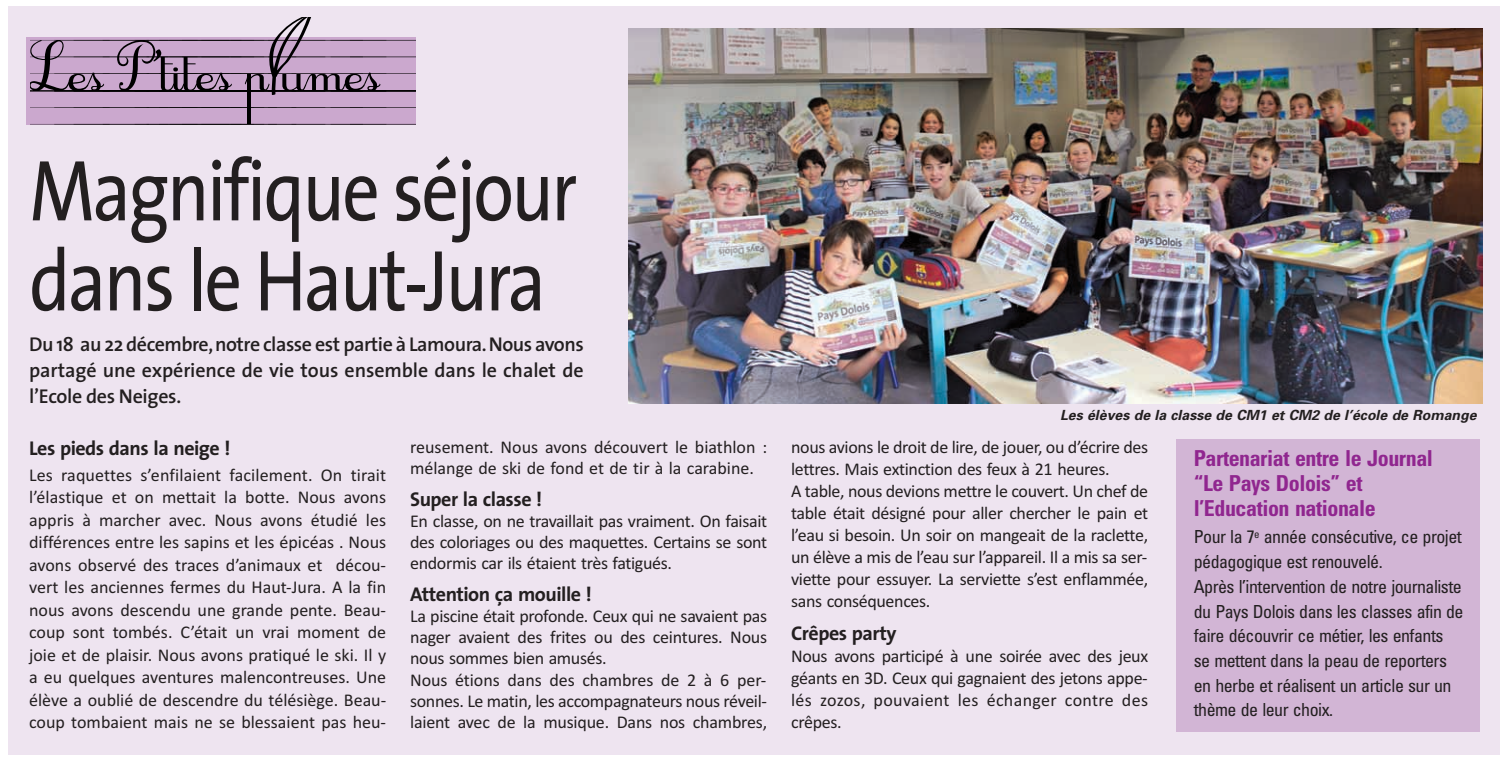
<style>
.page{position:relative;width:1509px;height:764px;background:#fff}
.page>*{position:absolute;margin:0;border:0;box-sizing:border-box;transform-origin:0 0}
.t1{font:87.2px/90px "The Sans";letter-spacing:-.035em;color:#231f20;scale:.85 1}
.t2{font:700 condensed 22px/24.8px "Univers";letter-spacing:-.02em;color:#90268f}
.t3{font:600 20px/26px "The Sans";letter-spacing:-.005em;color:#231f20;text-align:justify}
.t4{font:700 20px "The Sans";letter-spacing:-.025em;color:#231f20}
.t5{font:18px/22.4px "Calibri";letter-spacing:-.02em;color:#231f20;text-align:justify}
.t6{font:condensed 18px/24.6px "Univers";letter-spacing:-.03em;color:#231f20}
.t7{font:18px/21.2px "Calibri";color:#231f20}
.t8{font:italic 700 14px "Univers";color:#231f20}
</style>
<div class="page">
<div style="left:8px;top:6px;width:1491px;height:748px;background:#eee4f0"></div>
<div style="left:26px;top:37px;width:389px;height:88px;background:#cba8ce"></div>
<svg style="left:30px;top:17px;width:385px;height:107px"></svg>
<div style="left:1176px;top:439px;width:304px;height:292px;background:#d2b5d5"></div>
<img style="left:628px;top:29px;width:854px;height:374px">
<h1 class="t1" style="left:29px;top:143px;width:646px">Magnifique séjour dans le Haut-Jura</h1>
<p class="t3" style="left:29px;top:330px;width:556px">Du 18 au 22 décembre, notre classe est partie à Lamoura. Nous avons partagé une expérience de vie tous ensemble dans le chalet de l’Ecole des Neiges.</p>
<p class="t4" style="left:29px;top:431px;width:203px">Les pieds dans la neige !</p>
<p class="t5" style="left:29px;top:463px;width:358px">Les raquettes s’enfilaient facilement. On tirait l’élastique et on mettait la botte. Nous avons appris à marcher avec. Nous avons étudié les différences entre les sapins et les épicéas . Nous avons observé des traces d’animaux et décou&shy;vert les anciennes fermes du Haut-Jura. A la fin nous avons descendu une grande pente. Beau&shy;coup sont tombés. C’était un vrai moment de joie et de plaisir. Nous avons pratiqué le ski. Il y a eu quelques aventures malencontreuses. Une élève a oublié de descendre du télésiège. Beau&shy;coup tombaient mais ne se blessaient pas heu-</p>
<p class="t7" style="left:410px;top:435px;width:358px">reusement. Nous avons découvert le biathlon : mélange de ski de fond et de tir à la carabine.</p>
<p class="t4" style="left:410px;top:482px;width:134px">Super la classe !</p>
<p class="t5" style="left:410px;top:509px;width:358px;line-height:21.2px">En classe, on ne travaillait pas vraiment. On faisait des coloriages ou des maquettes. Certains se sont endormis car ils étaient très fatigués.</p>
<p class="t4" style="left:410px;top:577px;width:183px">Attention ça mouille !</p>
<p class="t5" style="left:410px;top:604px;width:358px;line-height:21.2px;text-align:left">La piscine était profonde. Ceux qui ne savaient pas nager avaient des frites ou des ceintures. Nous nous sommes bien amusés.<br>Nous étions dans des chambres de 2 à 6 per&shy;sonnes. Le matin, les accompagnateurs nous réveil&shy;laient avec de la musique. Dans nos chambres,</p>
<p class="t8" style="left:1060px;top:405px;width:421px">Les élèves de la classe de CM1 etCM2 de l’école de Romange</p>
<p class="t5" style="left:791px;top:435px;width:358px;text-align:left">nous avions le droit de lire, de jouer, ou d’écrire des lettres. Mais extinction des feux à 21 heures.<br>A table, nous devions mettre le couvert. Un chef de table était désigné pour aller chercher le pain et l’eau si besoin. Un soir on mangeait de la raclette, un élève a mis de l’eau sur l’appareil. Il a mis sa ser&shy;viette pour essuyer. La serviette s’est enflammée, sans conséquences.</p>
<p class="t4" style="left:791px;top:616px;width:107px">Crêpes party</p>
<p class="t5" style="left:791px;top:644px;width:358px">Nous avons participé à une soirée avec des jeux géants en 3D. Ceux qui gagnaient des jetons appe&shy;lés zozos, pouvaient les échanger contre des crêpes.</p>
<p class="t2" style="left:1193px;top:446px;width:241px">Partenariat entre le Journal “Le Pays Dolois” et l’Education nationale</p>
<p class="t6" style="left:1193px;top:524px;width:271px">Pour la 7<sup>e</sup> année consécutive, ce projet pédagogique est renouvelé.<br>Après l’intervention de notre journaliste du Pays Dolois dans les classes afin de faire découvrir ce métier, les enfants se mettent dans la peau de reporters en herbe et réalisent un article sur un thème de leur choix.</p>
</div>
